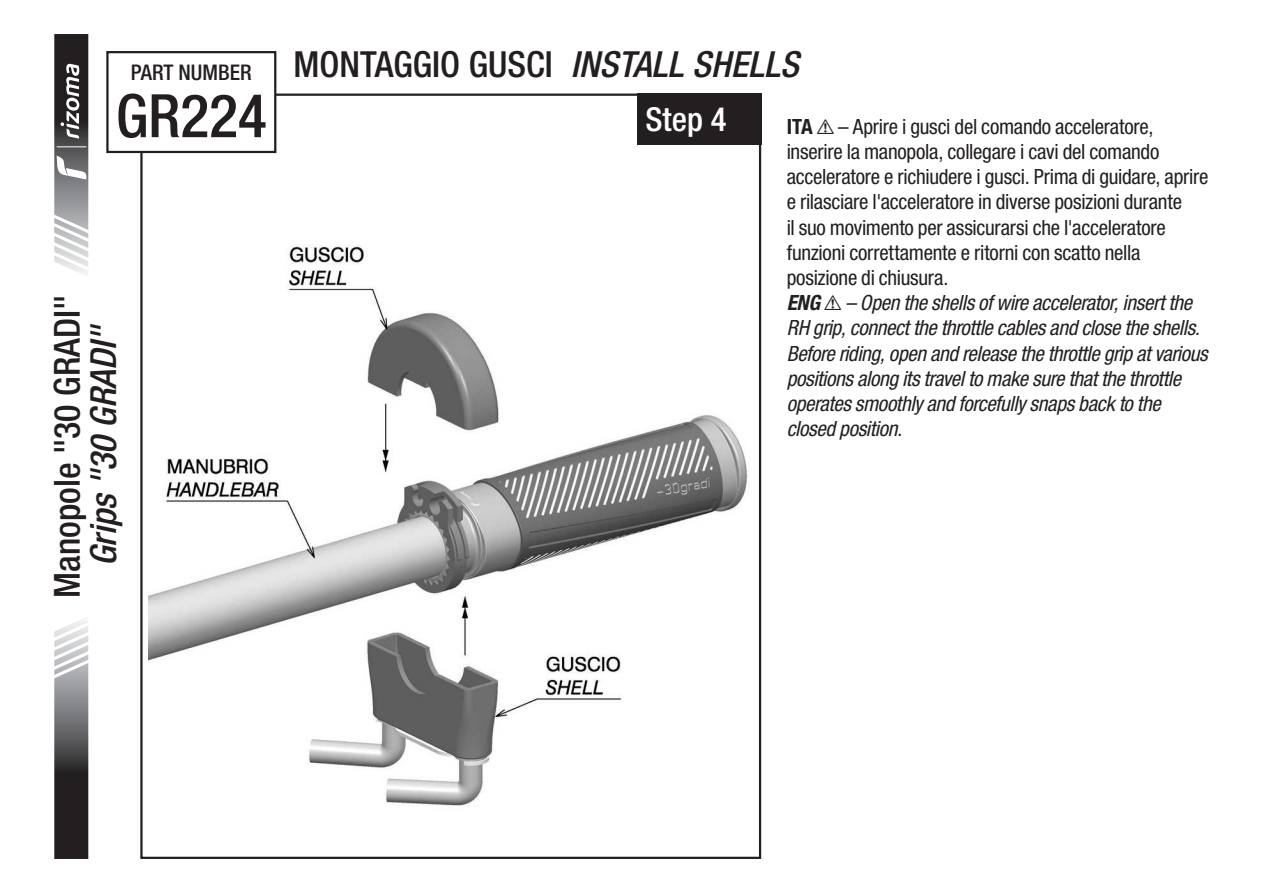
<style>
.page{position:relative;width:1263px;height:893px;background:#fff}
.page>*{position:absolute;margin:0;border:0;box-sizing:border-box;transform-origin:0 0}
.t1{font:500 condensed 60px "Helvetica Neue LT Std";color:#231f20}
.t2{font:500 condensed 36px "Helvetica Neue LT Std";color:#231f20}
.t3{font:italic 500 condensed 36px "Helvetica Neue LT Std";color:#231f20}
.t4{font:500 condensed 33px "Helvetica Neue LT Std";color:#fff}
.t5{font:500 condensed 21.6px "Helvetica Neue LT Std";color:#231f20}
.t6{font:condensed 21px/25.2px "Helvetica Neue LT Std";letter-spacing:-.01em;color:#231f20}
.s1{font-style:italic}
.s2{font-weight:700}
.s3{font-family:"Hazard";font-stretch:normal}
.s4{font-weight:700;font-style:italic}
</style>
<div class="page">
<img style="left:149px;top:138px;width:599px;height:668px">
<div style="left:637px;top:94px;width:124px;height:51px;background:#231f20"></div>
<svg style="left:54px;top:620px;width:35px;height:239px;background:#706f70"></svg>
<svg style="left:54px;top:34px;width:35px;height:240px"></svg>
<div style="left:107px;top:52px;width:168px;height:100px;background:#fff"></div>
<div style="left:106px;top:51px;width:170px;height:102px;border:2px solid #231f20"></div>
<p class="t5" style="left:131px;top:59px;width:122px">PART NUMBER</p>
<h1 class="t1" style="left:116px;top:80px;width:152px">GR224</h1>
<h2 class="t2" style="left:46px;top:598px;width:305px;rotate:-90deg">Manopole "30 GRADI"</h2>
<h2 class="t3" style="left:82px;top:566px;width:243px;rotate:-90deg">Grips "30 GRADI"</h2>
<h2 class="t2" style="left:293px;top:42px;width:507px">MONTAGGIO GUSCI <span class="s1">INSTALL SHELLS</span></h2>
<h3 class="t4" style="left:645px;top:99px;width:83px">Step 4</h3>
<p class="t6" style="left:787px;top:114px;width:423px"><span class="s2">ITA</span> <span class="s3">!</span> – Aprire i gusci del comando acceleratore, inserire la manopola, collegare i cavi del comando acceleratore e richiudere i gusci. Prima di guidare, aprire e rilasciare l'acceleratore in diverse posizioni durante<br>il suo movimento per assicurarsi che l'acceleratore funzioni correttamente e ritorni con scatto nella posizione di chiusura.<br><span class="s4">ENG</span> <span class="s3">!</span> <span class="s1">– Open the shells of wire accelerator, insert the RH grip, connect the throttle cables and close the shells.<br>Before riding, open and release the throttle grip at various positions along its travel to make sure that the throttle operates smoothly and forcefully snaps back to the closed position.</span></p>
</div>
